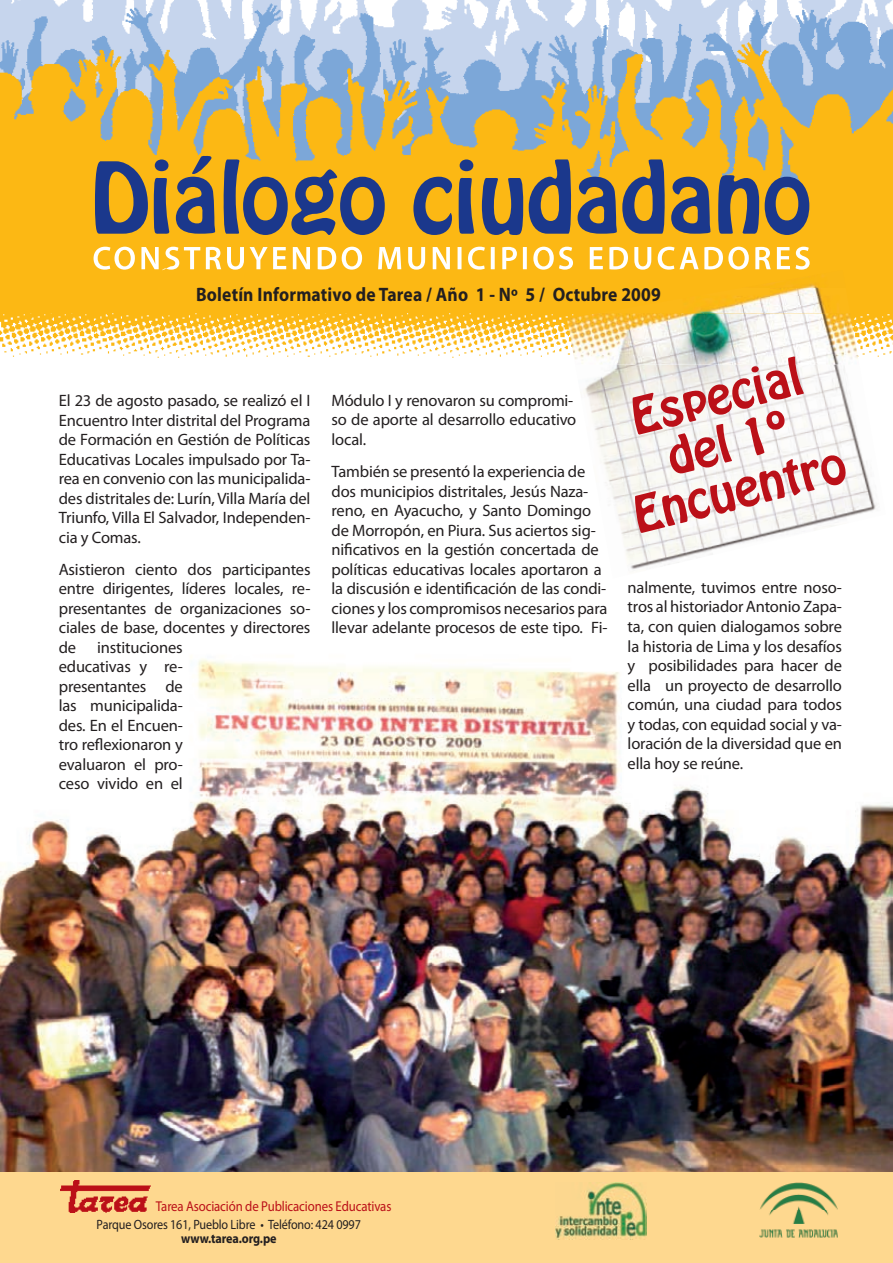
<style>
.page{position:relative;width:893px;height:1263px;background:#fff}
.page>*{position:absolute;margin:0;border:0;box-sizing:border-box;transform-origin:0 0}
.t1{font:45px/48px "Hobo Std";color:#bb1018;text-align:center;scale:1.05 1}
.t2{font:700 19.5px "Myriad Pro";letter-spacing:.01em;color:#231f20;scale:.9 1}
.t3{font:16.5px/19.5px "Myriad Pro";letter-spacing:-.01em;color:#231f20;text-align:justify}
.t4{font:14.25px "Myriad Pro";letter-spacing:-.01em;color:#bb1018;scale:.9 1}
.t5{font:13.5px "Myriad Pro";letter-spacing:-.01em;color:#231f20;scale:.9 1}
.t6{font:700 13.5px "Myriad Pro";letter-spacing:-.01em;color:#231f20;scale:.9 1}
</style>
<div class="page">
<img style="left:0;top:659px;width:893px;height:513px">
<div style="left:0;top:247px;width:893px;height:66px;background:#fcb814"></div>
<div style="left:0;top:1172px;width:893px;height:91px;background:#fed88f"></div>
<img style="left:60px;top:1181px;width:91px;height:31px">
<img style="left:0;top:313px;width:893px;height:45px">
<img style="left:0;top:0;width:207px;height:13px">
<img style="left:207px;top:0;width:685px;height:13px">
<img style="left:0;top:13px;width:893px;height:249px">
<svg style="left:95px;top:155px;width:714px;height:81px;background:#9f8446"></svg>
<svg style="left:94px;top:247px;width:716px;height:24px"></svg>
<img style="left:555px;top:1182px;width:92px;height:58px">
<img style="left:759px;top:1182px;width:79px;height:56px">
<img style="left:585px;top:365px;width:292px;height:205px">
<img style="left:742px;top:270px;width:81px;height:18px">
<img style="left:567px;top:313px;width:292px;height:52px">
<img style="left:695px;top:288px;width:144px;height:25px">
<p class="t2" style="left:196px;top:282px;width:518px">Boletín Informativo de Tarea / Año 1 - Nº 5 / Octubre 2009</p>
<p class="t3" style="left:59px;top:390px;width:253px">El 23 de agosto pasado, se realizó el I Encuentro Inter distrital del Programa de Formación en Gestión de Políticas Educativas Locales impulsado por Ta&shy;rea en convenio con las municipalida&shy;des distritales de: Lurín, Villa María del Triunfo, Villa El Salvador, Independen&shy;cia y Comas.</p>
<p class="t3" style="left:59px;top:559px;width:253px">Asistieron ciento dos participantes entre dirigentes, líderes locales, re&shy;presentantes de organizaciones so&shy;ciales de base, docentes y directores de</p>
<p class="t3" style="left:59px;top:637px;width:126px;text-indent:38px">instituciones educativas y re&shy;presentantes de las municipalida&shy;des. En el Encuen&shy;tro reflexionaron y evaluaron el pro&shy;ceso vivido en el</p>
<p class="t3" style="left:331px;top:390px;width:246px;text-align:left">Módulo I y renovaron su compromi&shy;so de aporte al desarrollo educativo local.</p>
<p class="t3" style="left:331px;top:462px;width:277px;text-align:left">También se presentó la experiencia de dos municipios distritales, Jesús Naza&shy;reno, en Ayacucho, y Santo Domingo de Morropón, en Piura. Sus aciertos sig&shy;nificativos en la gestión concertada de políticas educativas locales aportaron a la discusión e identificación de las condi&shy;ciones y los compromisos necesarios para llevar adelante procesos de este tipo. Fi-</p>
<h1 class="t1" style="left:605px;top:400px;width:209px;rotate:-14deg">Especial del 1º<br>Encuentro</h1>
<p class="t3" style="left:628px;top:577px;width:216px">nalmente, tuvimos entre noso&shy;tros al historiador Antonio Zapa&shy;ta, con quien dialogamos sobre la historia de Lima y los desafíos y posibilidades para hacer de ella un proyecto de desarrollo común, una ciudad para todos y todas, con equidad social y va&shy;loración de la diversidad que en ella hoy se reúne.</p>
<p class="t4" style="left:156px;top:1198px;width:263px">Tarea Asociación de Publicaciones Educativas</p>
<p class="t5" style="left:97px;top:1216px;width:295px">Parque Osores 161, Pueblo Libre • Teléfono: 424 0997</p>
<p class="t6" style="left:181px;top:1229px;width:108px">www.tarea.org.pe</p>
</div>
